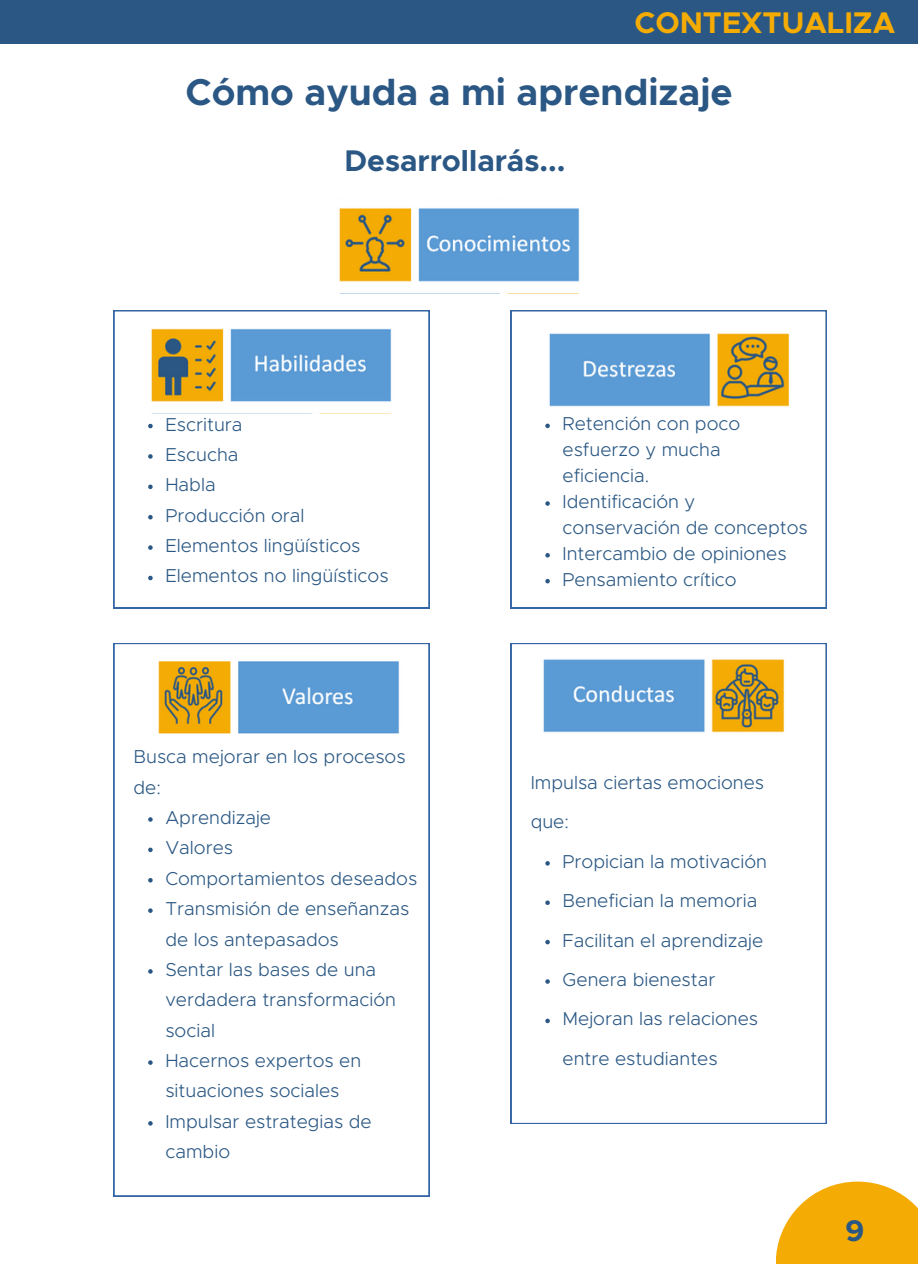
<style>
.page{position:relative;width:918px;height:1264px;background:#fff}
.page>*{position:absolute;margin:0;border:0;box-sizing:border-box;transform-origin:0 0}
.t1{font:700 37.5px "Metropolis";color:#2b5784}
.t2{font:700 30px "Metropolis";color:#2b5784}
.t3{font:700 30px "Metropolis";color:#f4ac04}
.t4{font:300 18.75px/30.3px "Metropolis";color:#2a5783}
</style>
<div class="page">
<svg style="left:776px;top:1181px;width:142px;height:82px;fill:#f4ac04"></svg>
<div style="left:0;top:0;width:918px;height:43px;background:#2b5784"></div>
<img style="left:339px;top:208px;width:241px;height:74px">
<svg style="left:114px;top:310px;width:315px;height:298px"></svg>
<svg style="left:148px;top:424px;width:5px;height:4px"></svg>
<svg style="left:148px;top:454px;width:5px;height:4px"></svg>
<svg style="left:148px;top:484px;width:5px;height:5px"></svg>
<svg style="left:148px;top:515px;width:5px;height:4px"></svg>
<svg style="left:148px;top:545px;width:5px;height:5px"></svg>
<svg style="left:148px;top:575px;width:5px;height:5px"></svg>
<img style="left:136px;top:329px;width:271px;height:84px">
<svg style="left:511px;top:310px;width:316px;height:298px"></svg>
<svg style="left:545px;top:423px;width:5px;height:5px"></svg>
<svg style="left:545px;top:501px;width:5px;height:5px"></svg>
<svg style="left:545px;top:553px;width:5px;height:4px"></svg>
<svg style="left:545px;top:579px;width:5px;height:4px"></svg>
<svg style="left:511px;top:643px;width:316px;height:480px"></svg>
<svg style="left:545px;top:861px;width:5px;height:4px"></svg>
<svg style="left:545px;top:900px;width:5px;height:5px"></svg>
<svg style="left:545px;top:939px;width:5px;height:5px"></svg>
<svg style="left:545px;top:979px;width:5px;height:4px"></svg>
<svg style="left:545px;top:1018px;width:5px;height:5px"></svg>
<svg style="left:114px;top:643px;width:315px;height:553px"></svg>
<svg style="left:148px;top:817px;width:5px;height:4px"></svg>
<svg style="left:148px;top:847px;width:5px;height:5px"></svg>
<svg style="left:148px;top:878px;width:5px;height:4px"></svg>
<svg style="left:148px;top:908px;width:5px;height:4px"></svg>
<svg style="left:148px;top:969px;width:5px;height:4px"></svg>
<svg style="left:148px;top:1060px;width:5px;height:4px"></svg>
<svg style="left:148px;top:1121px;width:5px;height:4px"></svg>
<img style="left:528px;top:655px;width:271px;height:84px">
<p class="t3" style="left:634px;top:9px;width:262px">CONTEXTUALIZA</p>
<p class="t1" style="left:186px;top:75px;width:549px">Cómo ayuda a mi aprendizaje</p>
<p class="t2" style="left:344px;top:147px;width:223px">Desarrollarás...</p>
<p class="t4" style="left:165px;top:410px;width:79px">Escritura</p>
<p class="t4" style="left:165px;top:440px;width:75px">Escucha</p>
<p class="t4" style="left:165px;top:470px;width:52px">Habla</p>
<p class="t4" style="left:165px;top:501px;width:141px">Producción oral</p>
<p class="t4" style="left:165px;top:531px;width:197px">Elementos lingüísticos</p>
<p class="t4" style="left:165px;top:562px;width:225px">Elementos no lingüísticos</p>
<p class="t4" style="left:134px;top:742px;width:274px">Busca mejorar en los procesos de:</p>
<p class="t4" style="left:165px;top:803px;width:107px">Aprendizaje</p>
<p class="t4" style="left:165px;top:833px;width:69px">Valores</p>
<p class="t4" style="left:165px;top:864px;width:253px">Comportamientos deseados</p>
<p class="t4" style="left:165px;top:894px;width:245px">Transmisión de enseñanzas de los antepasados</p>
<p class="t4" style="left:165px;top:955px;width:232px">Sentar las bases de una verdadera transformación social</p>
<p class="t4" style="left:165px;top:1046px;width:197px">Hacernos expertos en situaciones sociales</p>
<p class="t4" style="left:165px;top:1107px;width:208px">Impulsar estrategias de cambio</p>
<p class="t4" style="left:563px;top:412px;width:179px;line-height:25.8px">Retención con poco esfuerzo y mucha eficiencia.</p>
<p class="t4" style="left:563px;top:489px;width:247px;line-height:25.8px">Identificación y conservación de conceptos</p>
<p class="t4" style="left:563px;top:539px;width:226px">Intercambio de opiniones</p>
<p class="t4" style="left:563px;top:565px;width:176px">Pensamiento crítico</p>
<p class="t4" style="left:531px;top:763px;width:235px;line-height:39.3px">Impulsa ciertas emociones que:</p>
<p class="t4" style="left:563px;top:847px;width:206px">Propician la motivación</p>
<p class="t4" style="left:563px;top:886px;width:196px">Benefician la memoria</p>
<p class="t4" style="left:563px;top:925px;width:202px">Facilitan el aprendizaje</p>
<p class="t4" style="left:563px;top:965px;width:154px">Genera bienestar</p>
<p class="t4" style="left:563px;top:1000px;width:197px;line-height:39.3px">Mejoran las relaciones entre estudiantes</p>
<p class="t2" style="left:845px;top:1216px;width:21px">9</p>
</div>
